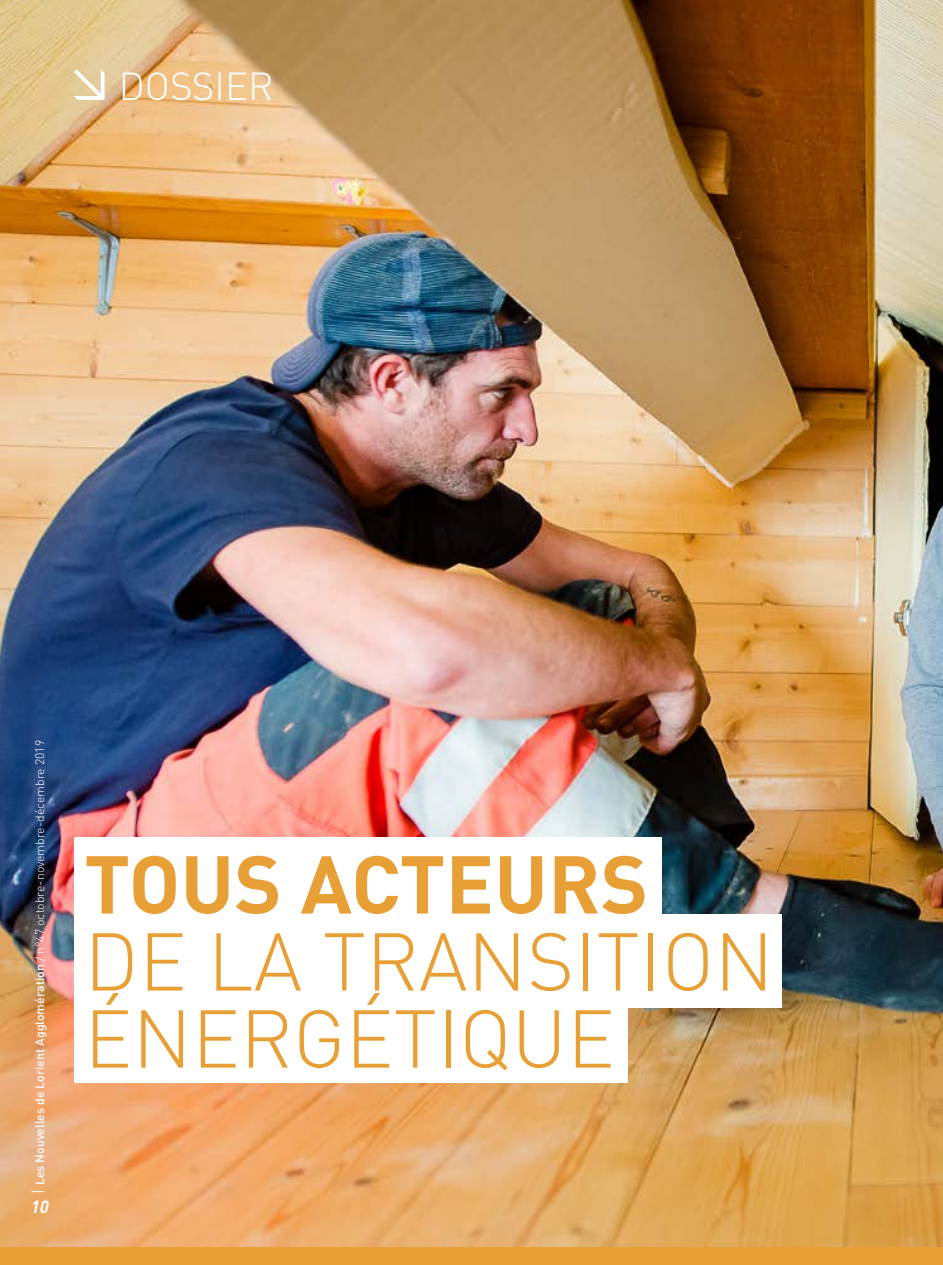
<style>
.page{position:relative;width:943px;height:1265px;background:#fff}
.page>*{position:absolute;margin:0;border:0;box-sizing:border-box;transform-origin:0 0}
.t1{font:300 80.5px/77px "DIN";color:#e8a036}
.t2{font:700 80.5px "DIN";color:#e8a036}
.t3{font:300 38.5px "DIN";color:#fff}
.t4{font:italic 700 17.5px "DIN";color:#fff}
.t5{font:500 12.25px "DIN";color:#fff}
.s1{font-weight:300;font-size:17.5px}
.s2{font-weight:300}
</style>
<div class="page">
<img style="left:0;top:0;width:943px;height:1248px">
<div style="left:0;top:1248px;width:943px;height:17px;background:#e8a036"></div>
<div style="left:74px;top:914px;width:708px;height:94px;background:#fff"></div>
<div style="left:74px;top:837px;width:588px;height:93px;background:#fff"></div>
<div style="left:74px;top:989px;width:554px;height:94px;background:#fff"></div>
<h2 class="t3" style="left:69px;top:62px;width:205px">➢ DOSSIER</h2>
<p class="t5" style="left:32px;top:1194px;width:456px;rotate:-90deg"><span class="s1">I</span> Les Nouvelles de Lorient Agglomération <span class="s2">/ n°47 octobre-novembre-décembre 2019</span></p>
<h3 class="t4" style="left:31px;top:1195px;width:20px">10</h3>
<h1 class="t2" style="left:84px;top:832px;width:565px">TOUS ACTEURS</h1>
<h1 class="t1" style="left:84px;top:922px;width:691px">DE LA TRANSITION<br>ÉNERGÉTIQUE</h1>
</div>
